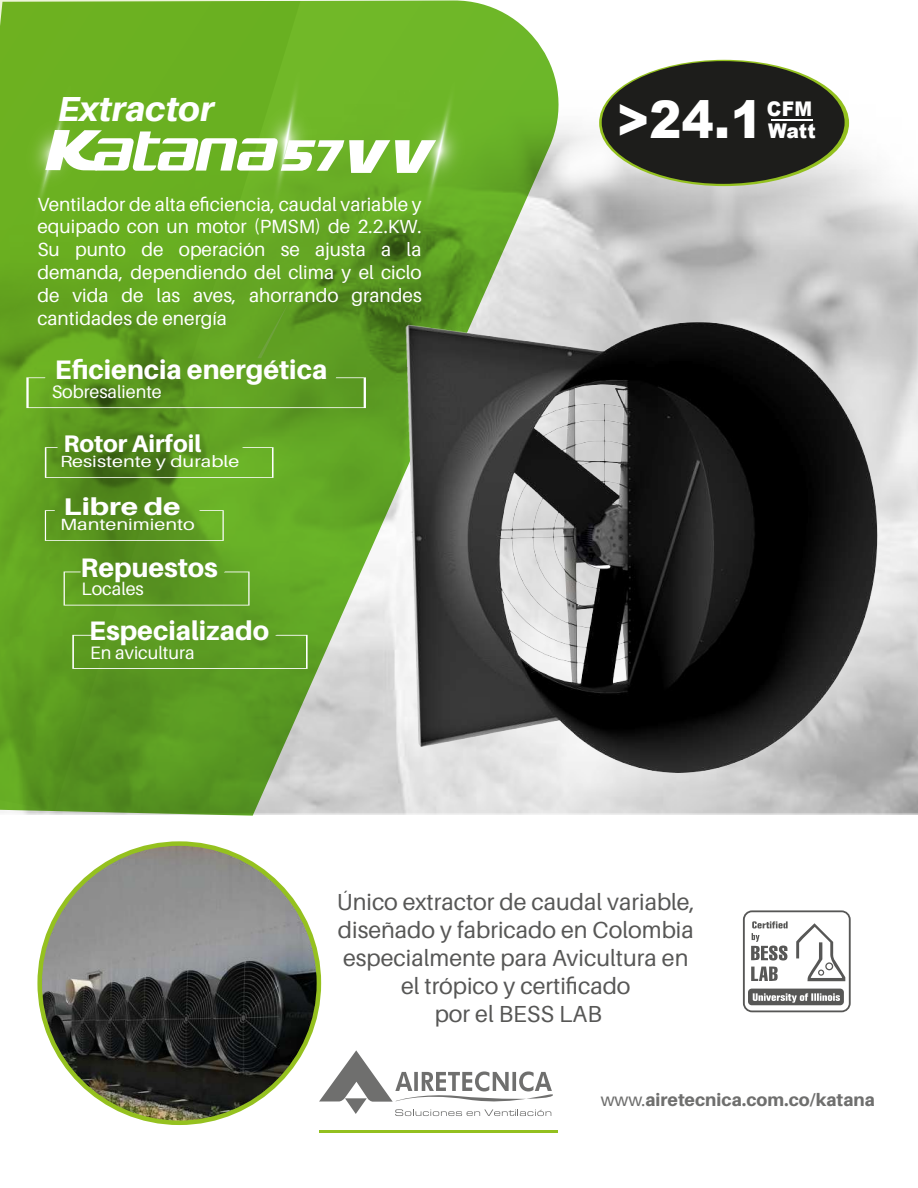
<style>
.page{position:relative;width:918px;height:1188px;background:#fff}
.page>*{position:absolute;margin:0;border:0;box-sizing:border-box;transform-origin:0 0}
.t1{font:900 51.75px "Arial";color:#fff;scale:.93 1}
.t2{font:italic 800 34.8px "Aileron";color:#fff}
.t3{font:800 26.7px "Aileron";color:#fff}
.t4{font:800 24.15px "Aileron";color:#fff;scale:1.22 1}
.t5{font:800 24px "Aileron";color:#fff}
.t6{font:23.25px/27.9px "Aileron";color:#575756;text-align:center}
.t7{font:900 20.25px/21.3px "Arial";letter-spacing:.01em;color:#fff;scale:.93 1}
.t8{font:19.05px/22.8px "Aileron";color:#fff;text-align:justify}
.t9{font:18px "Aileron";color:#fff}
.t10{font:800 17.85px "Aileron";color:#6f6f6e}
.t11{font:16.2px "Aileron";color:#fff;scale:1.22 1}
.s1{font-weight:400}
</style>
<div class="page">
<img style="left:559px;top:59px;width:359px;height:755px">
<svg style="left:0;top:0;width:559px;height:816px;background:#73ab3d"></svg>
<img style="left:41px;top:842px;width:281px;height:281px">
<hr style="left:319px;top:1130px;width:239px;height:3px;background:#93c01f">
<svg style="left:319px;top:1050px;width:234px;height:66px"></svg>
<svg style="left:599px;top:60px;width:250px;height:126px"></svg>
<div style="left:602px;top:61px;width:243px;height:123px;background:#1d1d1b;border-radius:50%"></div>
<hr style="left:771px;top:119px;width:42px;height:1px;background:#fff">
<div style="left:257px;top:301px;width:33px;height:57px;background:#60a023"></div>
<svg style="left:21px;top:59px;width:448px;height:174px;background:#7bb93c"></svg>
<svg style="left:45px;top:510px;width:179px;height:31px;background:#609a28"></svg>
<svg style="left:45px;top:447px;width:229px;height:31px;background:#5d9427"></svg>
<svg style="left:26px;top:377px;width:340px;height:31px;background:#629d29"></svg>
<svg style="left:64px;top:572px;width:186px;height:34px;background:#619d29"></svg>
<div style="left:72px;top:635px;width:236px;height:34px;background:#5b9b22"></div>
<svg style="left:743px;top:910px;width:108px;height:102px"></svg>
<img style="left:393px;top:316px;width:523px;height:477px">
<h2 class="t2" style="left:58px;top:89px;width:157px">Extractor</h2>
<p class="t8" style="left:37px;top:193px;width:386px">Ventilador de alta eficiencia, caudal variable y equipado con un motor (PMSM) de 2.2.KW.<br>Su punto de operación se ajusta a la demanda, dependiendo del clima y el ciclo de vida de las aves, ahorrando grandes cantidades de energía</p>
<h3 class="t3" style="left:55px;top:355px;width:274px">Eficiencia energética</h3>
<p class="t9" style="left:52px;top:382px;width:112px">Sobresaliente</p>
<p class="t5" style="left:64px;top:430px;width:139px">Rotor Airfoil</p>
<p class="t11" style="left:60px;top:453px;width:149px">Resistente y durable</p>
<p class="t4" style="left:64px;top:493px;width:97px">Libre de</p>
<p class="t11" style="left:60px;top:516px;width:112px">Mantenimiento</p>
<h3 class="t3" style="left:81px;top:552px;width:139px">Repuestos</h3>
<p class="t9" style="left:81px;top:579px;width:64px">Locales</p>
<h3 class="t3" style="left:89px;top:616px;width:181px">Especializado</h3>
<p class="t9" style="left:90px;top:642px;width:106px">En avicultura</p>
<h1 class="t1" style="left:617px;top:82px;width:158px">&gt;24.1</h1>
<p class="t7" style="left:767px;top:98px;width:54px">CFM<br>Watt</p>
<p class="t6" style="left:337px;top:889px;width:359px">Único extractor de caudal variable, diseñado y fabricado en Colombia especialmente para Avicultura en el trópico y certificado<br>por el BESS LAB</p>
<p class="t10" style="left:601px;top:1090px;width:276px"><span class="s1">www.</span>airetecnica.com.co/katana</p>
</div>
